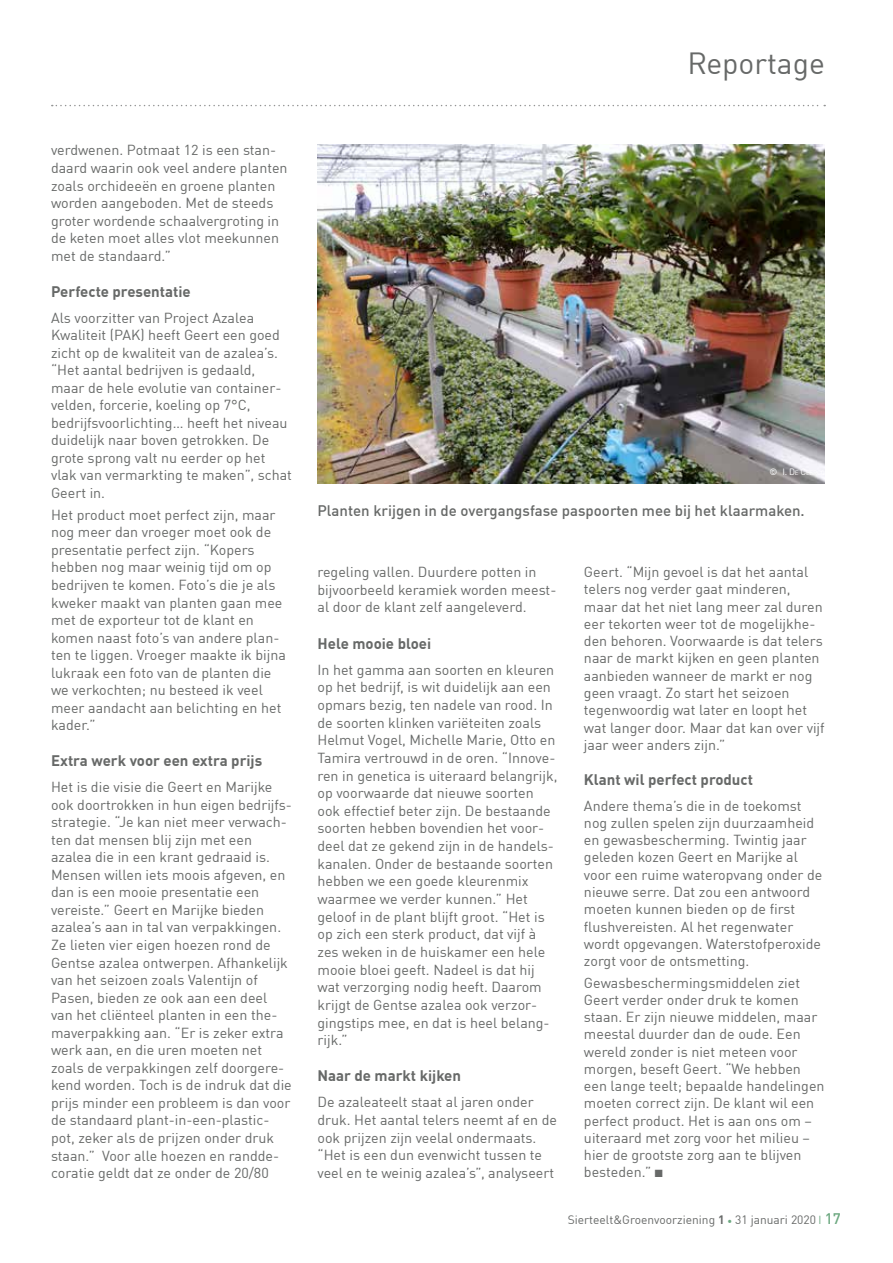
<style>
.page{position:relative;width:893px;height:1263px;background:#fff}
.page>*{position:absolute;margin:0;border:0;box-sizing:border-box;transform-origin:0 0}
.t1{font:30px "DIN Offc Pro";color:#676968}
.t2{font:700 15px "DIN Offc Pro";color:#676968}
.t3{font:500 15px "DIN Offc Pro";color:#676968}
.t4{font:14.25px/17.5px "DIN Offc Pro";color:#676968}
.t5{font:12px "DIN Offc Pro";color:#676968}
.t6{font:6.3px "DIN Offc Pro";letter-spacing:-.03em;color:#fff}
.s1{font-size:9px}
.s2{font-weight:700}
.s3{font-family:"Minion Pro";color:#6ca880}
.s4{font-weight:500;font-size:15px;color:#6ca880}
</style>
<div class="page">
<svg style="left:52px;top:105px;width:773px;height:1px"></svg>
<img style="left:318px;top:145px;width:507px;height:338px">
<p class="t4" style="left:51px;top:140px;width:238px">verdwenen. Potmaat 12 is een stan&shy;daard waarin ook veel andere planten zoals orchideeën en groene planten worden aangeboden. Met de steeds groter wordende schaalvergroting in de keten moet alles vlot meekunnen met de standaard.”</p>
<p class="t2" style="left:51px;top:279px;width:141px">Perfecte presentatie</p>
<p class="t4" style="left:51px;top:307px;width:242px">Als voorzitter van Project Azalea Kwaliteit (PAK) heeft Geert een goed zicht op de kwaliteit van de azalea’s. “Het aantal bedrijven is gedaald, maar de hele evolutie van container&shy;velden, forcerie, koeling op 7°C, bedrijfsvoorlichting… heeft het niveau duidelijk naar boven getrokken. De grote sprong valt nu eerder op het vlak van vermarkting te maken”, schat Geert in.</p>
<p class="t4" style="left:51px;top:504px;width:236px">Het product moet perfect zijn, maar nog meer dan vroeger moet ook de presentatie perfect zijn. “Kopers hebben nog maar weinig tijd om op bedrijven te komen. Foto’s die je als kweker maakt van planten gaan mee met de exporteur tot de klant en komen naast foto’s van andere plan&shy;ten te liggen. Vroeger maakte ik bijna lukraak een foto van de planten die we verkochten; nu besteed ik veel meer aandacht aan belichting en het kader.”</p>
<p class="t2" style="left:51px;top:748px;width:213px">Extra werk voor een extra prijs</p>
<p class="t4" style="left:51px;top:777px;width:242px">Het is die visie die Geert en Marijke ook doortrokken in hun eigen bedrijfs&shy;strategie. “Je kan niet meer verwach&shy;ten dat mensen blij zijn met een azalea die in een krant gedraaid is.<br>Mensen willen iets moois afgeven, en dan is een mooie presentatie een vereiste.” Geert en Marijke bieden azalea’s aan in tal van verpakkingen.<br>Ze lieten vier eigen hoezen rond de Gentse azalea ontwerpen. Afhankelijk van het seizoen zoals Valentijn of Pasen, bieden ze ook aan een deel van het cliënteel planten in een the&shy;maverpakking aan. “Er is zeker extra werk aan, en die uren moeten net zoals de verpakkingen zelf doorgere&shy;kend worden. Toch is de indruk dat die prijs minder een probleem is dan voor de standaard plant-in-een-plastic&shy;pot, zeker als de prijzen onder druk staan.” Voor alle hoezen en randde&shy;coratie geldt dat ze onder de 20/80</p>
<h1 class="t1" style="left:688px;top:40px;width:139px">Reportage</h1>
<p class="t6" style="left:770px;top:467px;width:57px"><span class="s1">© I. D</span>E <span class="s1">C</span>LERCQ</p>
<p class="t3" style="left:317px;top:498px;width:489px">Planten krijgen in de overgangsfase paspoorten mee bij het klaarmaken.</p>
<p class="t4" style="left:317px;top:562px;width:240px">regeling vallen. Duurdere potten in bijvoorbeeld keramiek worden meest&shy;al door de klant zelf aangeleverd.</p>
<p class="t2" style="left:317px;top:630px;width:115px">Hele mooie bloei</p>
<p class="t4" style="left:317px;top:659px;width:242px">In het gamma aan soorten en kleuren op het bedrijf, is wit duidelijk aan een opmars bezig, ten nadele van rood. In de soorten klinken variëteiten zoals Helmut Vogel, Michelle Marie, Otto en Tamira vertrouwd in de oren. “Innove&shy;ren in genetica is uiteraard belangrijk, op voorwaarde dat nieuwe soorten ook effectief beter zijn. De bestaande soorten hebben bovendien het voor&shy;deel dat ze gekend zijn in de handels&shy;kanalen. Onder de bestaande soorten hebben we een goede kleurenmix waarmee we verder kunnen.” Het geloof in de plant blijft groot. “Het is op zich een sterk product, dat vijf à zes weken in de huiskamer een hele mooie bloei geeft. Nadeel is dat hij wat verzorging nodig heeft. Daarom krijgt de Gentse azalea ook verzor&shy;gingstips mee, en dat is heel belang&shy;rijk.”</p>
<p class="t2" style="left:317px;top:1063px;width:145px">Naar de markt kijken</p>
<p class="t4" style="left:317px;top:1092px;width:241px">De azaleateelt staat al jaren onder druk. Het aantal telers neemt af en de ook prijzen zijn veelal ondermaats. “Het is een dun evenwicht tussen te veel en te weinig azalea’s”, analyseert</p>
<p class="t4" style="left:584px;top:562px;width:242px">Geert. “Mijn gevoel is dat het aantal telers nog verder gaat minderen, maar dat het niet lang meer zal duren eer tekorten weer tot de mogelijkhe&shy;den behoren. Voorwaarde is dat telers naar de markt kijken en geen planten aanbieden wanneer de markt er nog geen vraagt. Zo start het seizoen tegenwoordig wat later en loopt het wat langer door. Maar dat kan over vijf jaar weer anders zijn.”</p>
<p class="t2" style="left:584px;top:767px;width:171px">Klant wil perfect product</p>
<p class="t4" style="left:584px;top:795px;width:240px">Andere thema’s die in de toekomst nog zullen spelen zijn duurzaamheid en gewasbescherming. Twintig jaar geleden kozen Geert en Marijke al voor een ruime wateropvang onder de nieuwe serre. Dat zou een antwoord moeten kunnen bieden op de first flushvereisten. Al het regenwater wordt opgevangen. Waterstofperoxide zorgt voor de ontsmetting.</p>
<p class="t4" style="left:584px;top:972px;width:242px">Gewasbeschermingsmiddelen ziet<br>Geert verder onder druk te komen staan. Er zijn nieuwe middelen, maar meestal duurder dan de oude. Een wereld zonder is niet meteen voor morgen, beseft Geert. “We hebben een lange teelt; bepaalde handelingen moeten correct zijn. De klant wil een perfect product. Het is aan ons om – uiteraard met zorg voor het milieu – hier de grootste zorg aan te blijven besteden.” ■</p>
<p class="t5" style="left:568px;top:1210px;width:275px">Sierteelt&amp;Groenvoorziening <span class="s2">1</span> <span class="s3">•</span> 31 januari 2020 <span class="s4">17</span></p>
</div>
